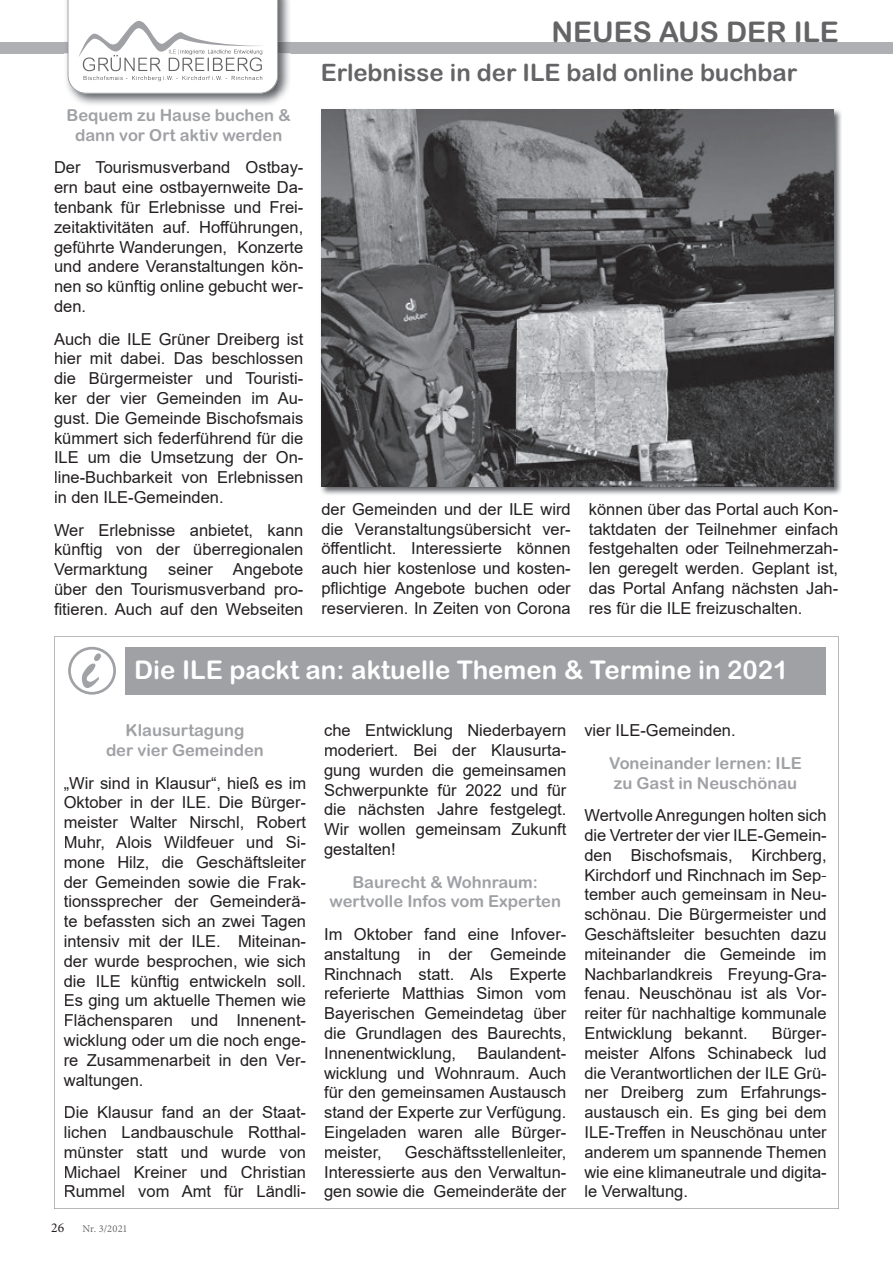
<style>
.page{position:relative;width:893px;height:1263px;background:#fff}
.page>*{position:absolute;margin:0;border:0;box-sizing:border-box;transform-origin:0 0}
.t1{font:28.5px "Arial Rounded MT Bold";color:#646467}
.t2{font:25.8px "Arial Rounded MT Bold";color:#fff}
.t3{font:24px "Arial Rounded MT Bold";color:#646467}
.t4{font:16.5px/19.8px "Arial";color:#231f20;text-align:justify}
.t5{font:16.5px/19.8px "Arial Rounded MT Bold";color:#a0a1a5;text-align:center}
.t6{font:13.5px "Minion Pro";color:#231f20}
.t7{font:10.5px "Minion Pro";letter-spacing:.005em;color:#6c6d70}
</style>
<div class="page">
<svg style="left:54px;top:636px;width:785px;height:573px"></svg>
<div style="left:126px;top:647px;width:700px;height:48px;background:#a0a1a5"></div>
<div style="left:0;top:42px;width:893px;height:11px;background:#afb0b4"></div>
<img style="left:64px;top:0;width:227px;height:105px">
<img style="left:64px;top:42px;width:227px;height:11px">
<svg style="left:68px;top:0;width:210px;height:94px"></svg>
<svg style="left:68px;top:647px;width:48px;height:48px"></svg>
<div style="left:64px;top:776px;width:242px;height:15px;background:#fff"></div>
<div style="left:65px;top:796px;width:236px;height:16px;background:#fff"></div>
<div style="left:65px;top:816px;width:241px;height:14px;background:#fff"></div>
<div style="left:65px;top:836px;width:234px;height:14px;background:#fff"></div>
<div style="left:65px;top:856px;width:241px;height:14px;background:#fff"></div>
<div style="left:64px;top:875px;width:237px;height:13px;background:#fff"></div>
<div style="left:64px;top:895px;width:236px;height:16px;background:#fff"></div>
<div style="left:64px;top:915px;width:242px;height:16px;background:#fff"></div>
<div style="left:65px;top:935px;width:234px;height:12px;background:#fff"></div>
<div style="left:64px;top:955px;width:242px;height:15px;background:#fff"></div>
<div style="left:64px;top:974px;width:242px;height:16px;background:#fff"></div>
<div style="left:65px;top:994px;width:241px;height:16px;background:#fff"></div>
<div style="left:65px;top:1014px;width:235px;height:15px;background:#fff"></div>
<div style="left:64px;top:1034px;width:236px;height:15px;background:#fff"></div>
<div style="left:65px;top:1054px;width:236px;height:12px;background:#fff"></div>
<div style="left:64px;top:1074px;width:78px;height:15px;background:#fff"></div>
<div style="left:65px;top:1106px;width:235px;height:12px;background:#fff"></div>
<div style="left:65px;top:1126px;width:234px;height:12px;background:#fff"></div>
<div style="left:65px;top:1146px;width:241px;height:12px;background:#fff"></div>
<div style="left:65px;top:1165px;width:241px;height:13px;background:#fff"></div>
<div style="left:65px;top:1185px;width:234px;height:12px;background:#fff"></div>
<div style="left:325px;top:724px;width:241px;height:16px;background:#fff"></div>
<div style="left:325px;top:744px;width:235px;height:12px;background:#fff"></div>
<div style="left:325px;top:764px;width:241px;height:15px;background:#fff"></div>
<div style="left:325px;top:784px;width:242px;height:15px;background:#fff"></div>
<div style="left:325px;top:803px;width:241px;height:16px;background:#fff"></div>
<div style="left:324px;top:823px;width:242px;height:16px;background:#fff"></div>
<div style="left:325px;top:843px;width:69px;height:15px;background:#fff"></div>
<div style="left:326px;top:928px;width:235px;height:12px;background:#fff"></div>
<div style="left:325px;top:948px;width:241px;height:15px;background:#fff"></div>
<div style="left:325px;top:968px;width:241px;height:15px;background:#fff"></div>
<div style="left:325px;top:987px;width:241px;height:12px;background:#fff"></div>
<div style="left:325px;top:1007px;width:242px;height:15px;background:#fff"></div>
<div style="left:325px;top:1027px;width:241px;height:15px;background:#fff"></div>
<div style="left:326px;top:1047px;width:235px;height:15px;background:#fff"></div>
<div style="left:324px;top:1067px;width:242px;height:15px;background:#fff"></div>
<div style="left:324px;top:1086px;width:242px;height:16px;background:#fff"></div>
<div style="left:325px;top:1106px;width:241px;height:15px;background:#fff"></div>
<div style="left:325px;top:1126px;width:236px;height:15px;background:#fff"></div>
<div style="left:325px;top:1146px;width:241px;height:14px;background:#fff"></div>
<div style="left:326px;top:1166px;width:234px;height:12px;background:#fff"></div>
<div style="left:325px;top:1185px;width:242px;height:16px;background:#fff"></div>
<div style="left:585px;top:724px;width:151px;height:12px;background:#fff"></div>
<div style="left:585px;top:809px;width:242px;height:15px;background:#fff"></div>
<div style="left:585px;top:829px;width:235px;height:12px;background:#fff"></div>
<div style="left:585px;top:849px;width:242px;height:15px;background:#fff"></div>
<div style="left:586px;top:868px;width:234px;height:16px;background:#fff"></div>
<div style="left:585px;top:888px;width:235px;height:16px;background:#fff"></div>
<div style="left:585px;top:908px;width:242px;height:15px;background:#fff"></div>
<div style="left:585px;top:928px;width:242px;height:12px;background:#fff"></div>
<div style="left:585px;top:948px;width:242px;height:12px;background:#fff"></div>
<div style="left:586px;top:967px;width:234px;height:16px;background:#fff"></div>
<div style="left:585px;top:987px;width:236px;height:12px;background:#fff"></div>
<div style="left:585px;top:1007px;width:242px;height:15px;background:#fff"></div>
<div style="left:586px;top:1027px;width:235px;height:15px;background:#fff"></div>
<div style="left:585px;top:1047px;width:242px;height:12px;background:#fff"></div>
<div style="left:585px;top:1066px;width:235px;height:13px;background:#fff"></div>
<div style="left:585px;top:1086px;width:236px;height:16px;background:#fff"></div>
<div style="left:585px;top:1106px;width:242px;height:15px;background:#fff"></div>
<div style="left:586px;top:1126px;width:241px;height:12px;background:#fff"></div>
<div style="left:585px;top:1146px;width:242px;height:15px;background:#fff"></div>
<div style="left:584px;top:1166px;width:236px;height:15px;background:#fff"></div>
<div style="left:585px;top:1185px;width:102px;height:16px;background:#fff"></div>
<img style="left:321px;top:109px;width:521px;height:386px">
<img style="left:321px;top:110px;width:512px;height:377px">
<h1 class="t1" style="left:551px;top:15px;width:289px">NEUES AUS DER ILE</h1>
<p class="t5" style="left:67px;top:105px;width:226px">Bequem zu Hause buchen &amp; dann vor Ort aktiv werden</p>
<p class="t4" style="left:54px;top:158px;width:251px">Der Tourismusverband Ostbay&shy;ern baut eine ostbayernweite Da&shy;tenbank für Erlebnisse und Frei&shy;zeitaktivitäten auf. Hofführungen, geführte Wanderungen, Konzerte und andere Veranstaltungen kön&shy;nen so künftig online gebucht wer&shy;den.</p>
<p class="t4" style="left:54px;top:329px;width:251px">Auch die ILE Grüner Dreiberg ist hier mit dabei. Das beschlossen die Bürgermeister und Touristi&shy;ker der vier Gemeinden im Au&shy;gust. Die Gemeinde Bischofsmais kümmert sich federführend für die ILE um die Umsetzung der On&shy;line-Buchbarkeit von Erlebnissen in den ILE-Gemeinden.</p>
<p class="t4" style="left:54px;top:520px;width:251px">Wer Erlebnisse anbietet, kann künftig von der überregionalen Vermarktung seiner Angebote über den Tourismusverband pro&shy;fitieren. Auch auf den Webseiten</p>
<h3 class="t3" style="left:321px;top:58px;width:478px">Erlebnisse in der ILE bald online buchbar</h3>
<p class="t4" style="left:321px;top:499px;width:251px">der Gemeinden und der ILE wird die Veranstaltungsübersicht ver&shy;öffentlicht. Interessierte können auch hier kostenlose und kosten&shy;pflichtige Angebote buchen oder reservieren. In Zeiten von Corona</p>
<p class="t4" style="left:589px;top:499px;width:251px">können über das Portal auch Kon&shy;taktdaten der Teilnehmer einfach festgehalten oder Teilnehmerzah&shy;len geregelt werden. Geplant ist, das Portal Anfang nächsten Jah&shy;res für die ILE freizuschalten.</p>
<h2 class="t2" style="left:134px;top:655px;width:656px">Die ILE packt an: aktuelle Themen &amp; Termine in 2021</h2>
<p class="t5" style="left:106px;top:720px;width:159px">Klausurtagung<br>der vier Gemeinden</p>
<p class="t4" style="left:64px;top:773px;width:244px">„Wir sind in Klausur“, hieß es im Oktober in der ILE. Die Bürger&shy;meister Walter Nirschl, Robert Muhr, Alois Wildfeuer und Si&shy;mone Hilz, die Geschäftsleiter der Gemeinden sowie die Frak&shy;tionssprecher der Gemeinderä&shy;te befassten sich an zwei Tagen intensiv mit der ILE. Miteinan&shy;der wurde besprochen, wie sich die ILE künftig entwickeln soll.<br>Es ging um aktuelle Themen wie Flächensparen und Innenent&shy;wicklung oder um die noch enge&shy;re Zusammenarbeit in den Ver&shy;waltungen.</p>
<p class="t4" style="left:64px;top:1102px;width:244px">Die Klausur fand an der Staat&shy;lichen Landbauschule Rotthal&shy;münster statt und wurde von Michael Kreiner und Christian Rummel vom Amt für Ländli-</p>
<p class="t6" style="left:51px;top:1219px;width:15px">26</p>
<p class="t7" style="left:83px;top:1222px;width:47px">Nr. 3/2021</p>
<p class="t4" style="left:324px;top:720px;width:244px">che Entwicklung Niederbayern moderiert. Bei der Klausurta&shy;gung wurden die gemeinsamen Schwerpunkte für 2022 und für die nächsten Jahre festgelegt.<br>Wir wollen gemeinsam Zukunft gestalten!</p>
<p class="t5" style="left:329px;top:872px;width:233px">Baurecht &amp; Wohnraum: wertvolle Infos vom Experten</p>
<p class="t4" style="left:324px;top:924px;width:244px">Im Oktober fand eine Infover&shy;anstaltung in der Gemeinde Rinchnach statt. Als Experte referierte Matthias Simon vom Bayerischen Gemeindetag über die Grundlagen des Baurechts, Innenentwicklung,</p>
<p class="t4" style="left:324px;top:1043px;width:244px;text-indent:153px">Baulandent&shy;wicklung und Wohnraum. Auch für den gemeinsamen Austausch stand der Experte zur Verfügung.<br>Eingeladen waren alle Bürger&shy;meister,</p>
<p class="t4" style="left:324px;top:1142px;width:244px;text-indent:81px">Geschäftsstellenleiter, Interessierte aus den Verwaltun&shy;gen sowie die Gemeinderäte der</p>
<p class="t4" style="left:584px;top:720px;width:153px">vier ILE-Gemeinden.</p>
<p class="t5" style="left:609px;top:753px;width:194px;text-align:left">Voneinander lernen: ILE zu Gast in Neuschönau</p>
<p class="t4" style="left:584px;top:805px;width:244px">Wertvolle Anregungen holten sich die Vertreter der vier ILE-Gemein&shy;den Bischofsmais, Kirchberg, Kirchdorf und Rinchnach im Sep&shy;tember auch gemeinsam in Neu&shy;schönau. Die Bürgermeister und Geschäftsleiter besuchten dazu miteinander die Gemeinde im Nachbarlandkreis Freyung-Gra&shy;fenau. Neuschönau ist als Vor&shy;reiter für nachhaltige kommunale Entwicklung bekannt.</p>
<p class="t4" style="left:584px;top:1023px;width:244px;text-indent:187px">Bürger&shy;meister Alfons Schinabeck lud die Verantwortlichen der ILE Grü&shy;ner Dreiberg zum Erfahrungs&shy;austausch ein. Es ging bei dem ILE-Treffen in Neuschönau unter anderem um spannende Themen wie eine klimaneutrale und digita&shy;le Verwaltung.</p>
</div>
